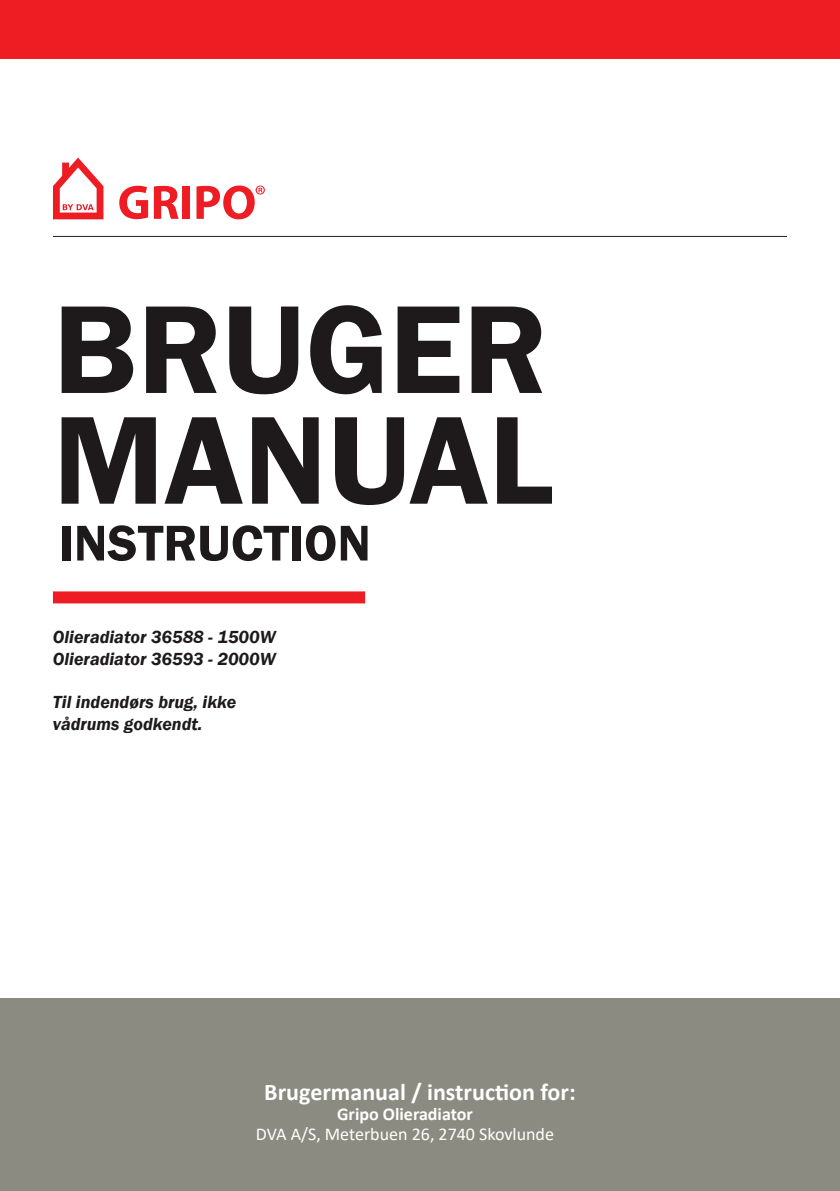
<style>
.page{position:relative;width:840px;height:1191px;background:#fff}
.page>*{position:absolute;margin:0;border:0;box-sizing:border-box;transform-origin:0 0}
.t1{font:600 129.6px "Franklin Gothic";color:#1e1a1b}
.t2{font:600 52px "Franklin Gothic";color:#1e1a1b}
.t3{font:700 24px "Calibri";color:#fff}
.t4{font:italic 600 18px "Franklin Gothic";color:#1e1a1b}
.t5{font:18px "Calibri";color:#fff}
.t6{font:700 18px "Calibri";color:#fff}
</style>
<div class="page">
<div style="left:0;top:998px;width:839px;height:193px;background:#8b8b81"></div>
<div style="left:0;top:0;width:839px;height:59px;background:#ee1d23"></div>
<hr style="left:53px;top:236px;width:733px;height:1px;background:#231f20">
<div style="left:53px;top:591px;width:312px;height:12px;background:#ee1d23"></div>
<svg style="left:119px;top:186px;width:29px;height:33px"></svg>
<svg style="left:154px;top:186px;width:24px;height:33px"></svg>
<div style="left:183px;top:186px;width:7px;height:33px;background:#ee1d23"></div>
<svg style="left:53px;top:158px;width:50px;height:61px"></svg>
<svg style="left:196px;top:185px;width:69px;height:34px"></svg>
<p class="t1" style="left:53px;top:270px;width:496px">BRUGER</p>
<p class="t1" style="left:53px;top:380px;width:502px">MANUAL</p>
<p class="t2" style="left:59px;top:511px;width:313px">INSTRUCTION</p>
<p class="t4" style="left:53px;top:625px;width:224px">Olieradiator 36588 - 1500W</p>
<p class="t4" style="left:53px;top:647px;width:224px">Olieradiator 36593 - 2000W</p>
<p class="t4" style="left:53px;top:690px;width:185px">Til indendørs brug, ikke</p>
<p class="t4" style="left:53px;top:712px;width:151px">vådrums godkendt.</p>
<p class="t3" style="left:264px;top:1074px;width:313px">Brugermanual / instruction for:</p>
<p class="t6" style="left:337px;top:1101px;width:137px">Gripo Olieradiator</p>
<p class="t5" style="left:256px;top:1121px;width:299px">DVA A/S, Meterbuen 26, 2740 Skovlunde</p>
</div>
